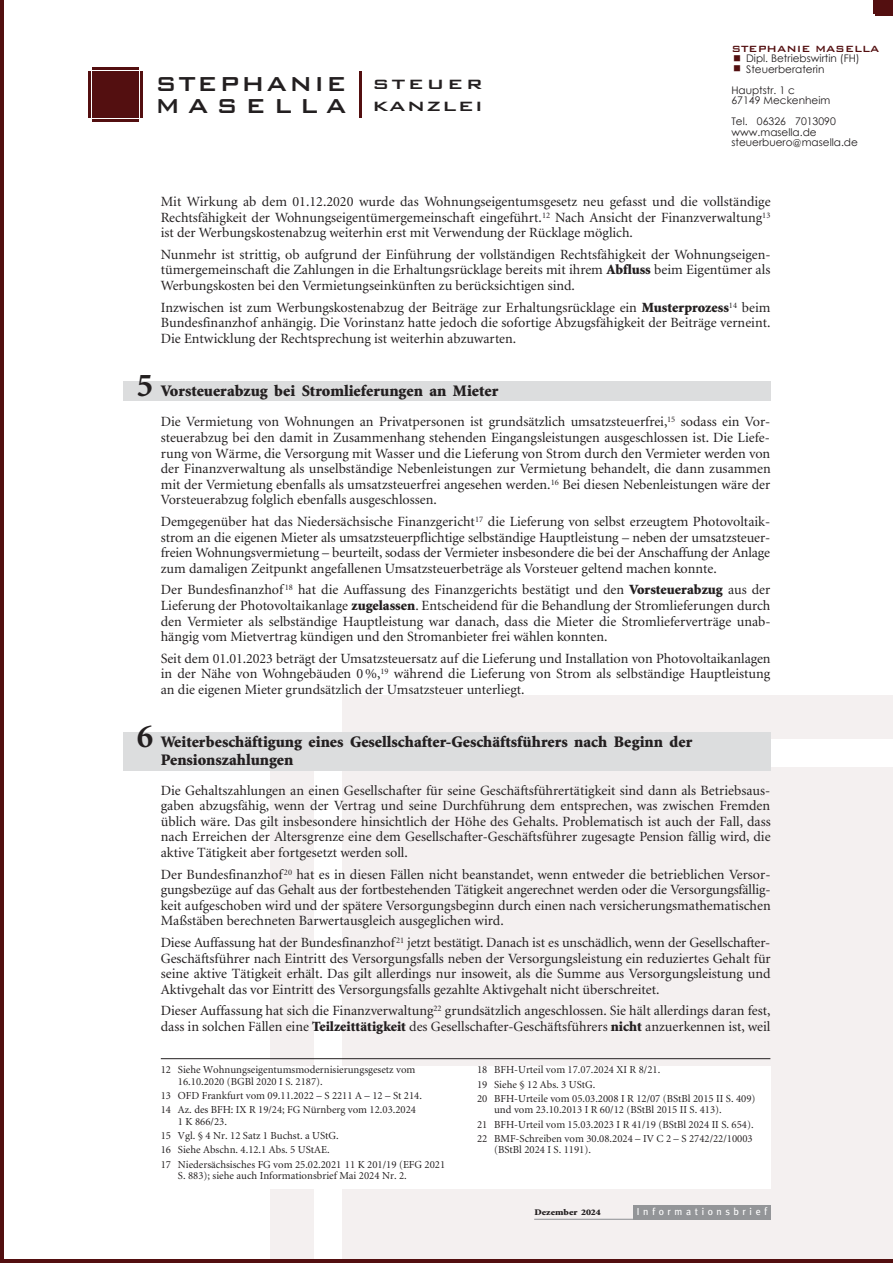
<style>
.page{position:relative;width:893px;height:1263px;background:#fff}
.page>*{position:absolute;margin:0;border:0;box-sizing:border-box;transform-origin:0 0}
.t1{font:500 27px/22.4px "Bank Gothic BT";letter-spacing:.06em;color:#231f20}
.t2{font:500 18px "Bank Gothic BT";letter-spacing:.11em;color:#231f20;scale:1.2 1}
.t3{font:900 16.2px/17.1px "Minion";color:#231f20}
.t4{font:14.1px/15.6px "Minion";color:#231f20;text-align:justify}
.t5{font:500 12px "Bank Gothic BT";color:#530f10}
.t6{font:10.8px/14.2px "Minion";color:#231f20}
.t7{font:10.5px/10.5px "Century Gothic";color:#231f20}
.t8{font:10.05px "Meta";letter-spacing:.36em;color:#fff}
.t9{font:900 8.7px "Minion";color:#231f20;scale:1.15 1}
.s1{font-size:18px}
.s2{font-weight:900}
.s3{font-weight:700;font-size:33.6px}
.s4{font-size:10.8px}
</style>
<div class="page">
<div style="left:342px;top:767px;width:551px;height:496px;background:#f4f0f0"></div>
<div style="left:342px;top:695px;width:551px;height:43px;background:#f4f0f0"></div>
<div style="left:270px;top:767px;width:43px;height:496px;background:#f4f0f0"></div>
<div style="left:123px;top:382px;width:647px;height:19px;background:#dcddde"></div>
<div style="left:123px;top:732px;width:647px;height:38px;background:#dcddde"></div>
<div style="left:633px;top:1205px;width:137px;height:14px;background:#939598"></div>
<hr style="left:534px;top:1219px;width:236px;height:1px;background:#939598">
<div style="left:161px;top:1066px;width:609px;height:122px;background:#fff"></div>
<hr style="left:161px;top:1058px;width:609px;height:1px;background:#231f20">
<hr style="left:0;top:0;width:4px;height:1263px;background:#530f10">
<hr style="left:0;top:1259px;width:893px;height:4px;background:#530f10">
<div style="left:92px;top:71px;width:46px;height:46px;background:#530f10"></div>
<hr style="left:92px;top:67px;width:46px;height:2px;background:#530f10">
<hr style="left:92px;top:119px;width:46px;height:2px;background:#530f10">
<hr style="left:88px;top:71px;width:3px;height:46px;background:#530f10">
<hr style="left:140px;top:71px;width:2px;height:46px;background:#530f10">
<hr style="left:359px;top:71px;width:3px;height:46px;background:#530f10">
<svg style="left:873px;top:0;width:20px;height:16px"></svg>
<h1 class="t1" style="left:155px;top:72px;width:329px">STEPHANIE<br>MASELLA <span class="s1">KANZLEI</span></h1>
<p class="t2" style="left:372px;top:74px;width:94px">STEUER</p>
<p class="t5" style="left:731px;top:42px;width:150px">STEPHANIE MASELLA</p>
<p class="t7" style="left:746px;top:53px;width:115px">Dipl. Betriebswirtin (FH)<br>Steuerberaterin</p>
<p class="t7" style="left:731px;top:84px;width:100px">Hauptstr. 1 c<br>67149 Meckenheim</p>
<p class="t7" style="left:731px;top:116px;width:128px">Tel. 06326 7013090 www.masella.de steuerbuero@masella.de</p>
<p class="t4" style="left:161px;top:194px;width:611px">Mit Wirkung ab dem 01.12.2020 wurde das Wohnungseigentumsgesetz neu gefasst und die vollständige Rechtsfähigkeit der Wohnungseigentümergemeinschaft eingeführt.<sup>12</sup> Nach Ansicht der Finanzverwaltung<sup>13 </sup>ist der Werbungskostenabzug weiterhin erst mit Verwendung der Rücklage möglich.</p>
<p class="t4" style="left:161px;top:247px;width:611px">Nunmehr ist strittig, ob aufgrund der Einführung der vollständigen Rechtsfähigkeit der Wohnungseigen&shy;tümergemeinschaft die Zahlungen in die Erhaltungsrücklage bereits mit ihrem <span class="s2">Abfluss</span> beim Eigentümer als Werbungskosten bei den Vermietungseinkünften zu berücksichtigen sind.</p>
<p class="t4" style="left:161px;top:300px;width:611px">Inzwischen ist zum Werbungskostenabzug der Beiträge zur Erhaltungsrücklage ein <span class="s2">Musterprozess</span><sup>14</sup> beim Bundesfinanzhof anhängig. Die Vorinstanz hatte jedoch die sofortige Abzugsfähigkeit der Beiträge verneint.<br>Die Entwicklung der Rechtsprechung ist weiterhin abzuwarten.</p>
<p class="t3" style="left:137px;top:383px;width:363px"><span class="s3">5</span> Vorsteuerabzug bei Stromlieferungen an Mieter</p>
<p class="t4" style="left:161px;top:414px;width:611px">Die Vermietung von Wohnungen an Privatpersonen ist grundsätzlich umsatzsteuerfrei,<sup>15</sup> sodass ein Vor&shy;steuerabzug bei den damit in Zusammenhang stehenden Eingangsleistungen ausgeschlossen ist. Die Liefe&shy;rung von Wärme, die Versorgung mit Wasser und die Lieferung von Strom durch den Vermieter werden von der Finanzverwaltung als unselbständige Nebenleistungen zur Vermietung behandelt, die dann zusammen mit der Vermietung ebenfalls als umsatzsteuerfrei angesehen werden.<sup>16</sup> Bei diesen Nebenleistungen wäre der Vorsteuerabzug folglich ebenfalls ausgeschlossen.</p>
<p class="t4" style="left:161px;top:514px;width:611px">Demgegenüber hat das Niedersächsische Finanzgericht<sup>17</sup> die Lieferung von selbst erzeugtem Photovoltaik&shy;strom an die eigenen Mieter als umsatzsteuerpflichtige selbständige Hauptleistung – neben der umsatzsteuer&shy;freien Wohnungsvermietung – beurteilt, sodass der Vermieter insbesondere die bei der Anschaffung der Anlage zum damaligen Zeitpunkt angefallenen Umsatzsteuerbeträge als Vorsteuer geltend machen konnte.</p>
<p class="t4" style="left:161px;top:582px;width:611px">Der Bundesfinanzhof <sup>18</sup> hat die Auffassung des Finanzgerichts bestätigt und den <span class="s2">Vorsteuerabzug</span> aus der Lieferung der Photovoltaikanlage <span class="s2">zugelassen</span>. Entscheidend für die Behandlung der Stromlieferungen durch den Vermieter als selbständige Hauptleistung war danach, dass die Mieter die Stromlieferverträge unab&shy;hängig vom Mietvertrag kündigen und den Stromanbieter frei wählen konnten.</p>
<p class="t4" style="left:161px;top:651px;width:611px">Seit dem 01.01.2023 beträgt der Umsatzsteuersatz auf die Lieferung und Installation von Photovoltaikanlagen in der Nähe von Wohngebäuden 0 %,<sup>19</sup> während die Lieferung von Strom als selbständige Hauptleistung an die eigenen Mieter grundsätzlich der Umsatzsteuer unterliegt.</p>
<p class="t3" style="left:161px;top:734px;width:533px;text-indent:-24px"><span class="s3">6</span> Weiterbeschäftigung eines Gesellschafter-Geschäftsführers nach Beginn der<br>Pensionszahlungen</p>
<p class="t4" style="left:161px;top:783px;width:611px">Die Gehaltszahlungen an einen Gesellschafter für seine Geschäftsführertätigkeit sind dann als Betriebsaus&shy;gaben abzugsfähig, wenn der Vertrag und seine Durchführung dem entsprechen, was zwischen Fremden üblich wäre. Das gilt insbesondere hinsichtlich der Höhe des Gehalts. Problematisch ist auch der Fall, dass nach Erreichen der Altersgrenze eine dem Gesellschafter-Geschäftsführer zugesagte Pension fällig wird, die aktive Tätigkeit aber fortgesetzt werden soll.</p>
<p class="t4" style="left:161px;top:867px;width:611px">Der Bundesfinanzhof <sup>20</sup> hat es in diesen Fällen nicht beanstandet, wenn entweder die betrieblichen Versor&shy;gungsbezüge auf das Gehalt aus der fortbestehenden Tätigkeit angerechnet werden oder die Versorgungsfällig&shy;keit aufgeschoben wird und der spätere Versorgungsbeginn durch einen nach versicherungsmathematischen Maßstäben berechneten Barwertausgleich ausgeglichen wird.</p>
<p class="t4" style="left:161px;top:935px;width:611px">Diese Auffassung hat der Bundesfinanzhof <sup>21</sup> jetzt bestätigt. Danach ist es unschädlich, wenn der Gesellschafter-Geschäftsführer nach Eintritt des Versorgungsfalls neben der Versorgungsleistung ein reduziertes Gehalt für seine aktive Tätigkeit erhält. Das gilt allerdings nur insoweit, als die Summe aus Versorgungsleistung und Aktivgehalt das vor Eintritt des Versorgungsfalls gezahlte Aktivgehalt nicht überschreitet.</p>
<p class="t4" style="left:161px;top:1003px;width:611px">Dieser Auffassung hat sich die Finanzverwaltung<sup>22</sup> grundsätzlich angeschlossen. Sie hält allerdings daran fest, dass in solchen Fällen eine <span class="s2">Teilzeittätigkeit</span> des Gesellschafter-Geschäftsführers <span class="s2">nicht</span> anzuerkennen ist, weil</p>
<p class="t6" style="left:161px;top:1063px;width:256px">12 Siehe Wohnungseigentumsmodernisierungsgesetz vom</p>
<p class="t6" style="left:161px;top:1089px;width:263px">13 OFD Frankfurt vom 09.11.2022 – S 2211 A – 12 – St 214.<br>14 Az. des BFH: IX R 19/24; FG Nürnberg vom 12.03.2024</p>
<p class="t6" style="left:161px;top:1129px;width:286px">15 Vgl. § 4 Nr. 12 Satz 1 Buchst. a UStG.<br>16 Siehe Abschn. 4.12.1 Abs. 5 UStAE.<br>17 Niedersächsisches FG vom 25.02.2021 11 K 201/19 (EFG 2021</p>
<p class="t6" style="left:178px;top:1074px;width:146px">16.10.2020 (BGBl 2020 I S. 2187).</p>
<p class="t6" style="left:178px;top:1114px;width:50px">1 K 866/23.</p>
<p class="t6" style="left:178px;top:1169px;width:230px">S. 883); siehe auch Informationsbrief Mai 2024 Nr. 2.</p>
<p class="t6" style="left:477px;top:1063px;width:280px">18 BFH-Urteil vom 17.07.2024 XI R 8/21.<br>19 Siehe § 12 Abs. 3 UStG.<br>20 BFH-Urteile vom 05.03.2008 I R 12/07 (BStBl 2015 II S. 409)</p>
<p class="t6" style="left:477px;top:1117px;width:278px">21 BFH-Urteil vom 15.03.2023 I R 41/19 (BStBl 2024 II S. 654).<br>22 BMF-Schreiben vom 30.08.2024 – IV C 2 – S 2742/22/10003</p>
<p class="t6" style="left:494px;top:1103px;width:229px">und vom 23.10.2013 I R 60/12 (BStBl 2015 II S. 413).</p>
<p class="t6" style="left:494px;top:1143px;width:98px">(BStBl 2024 I S. 1191).</p>
<p class="t9" style="left:534px;top:1208px;width:59px">Dezember 2024</p>
<p class="t8" style="left:637px;top:1205px;width:132px">Informationsbrie<span class="s4">f</span></p>
</div>
